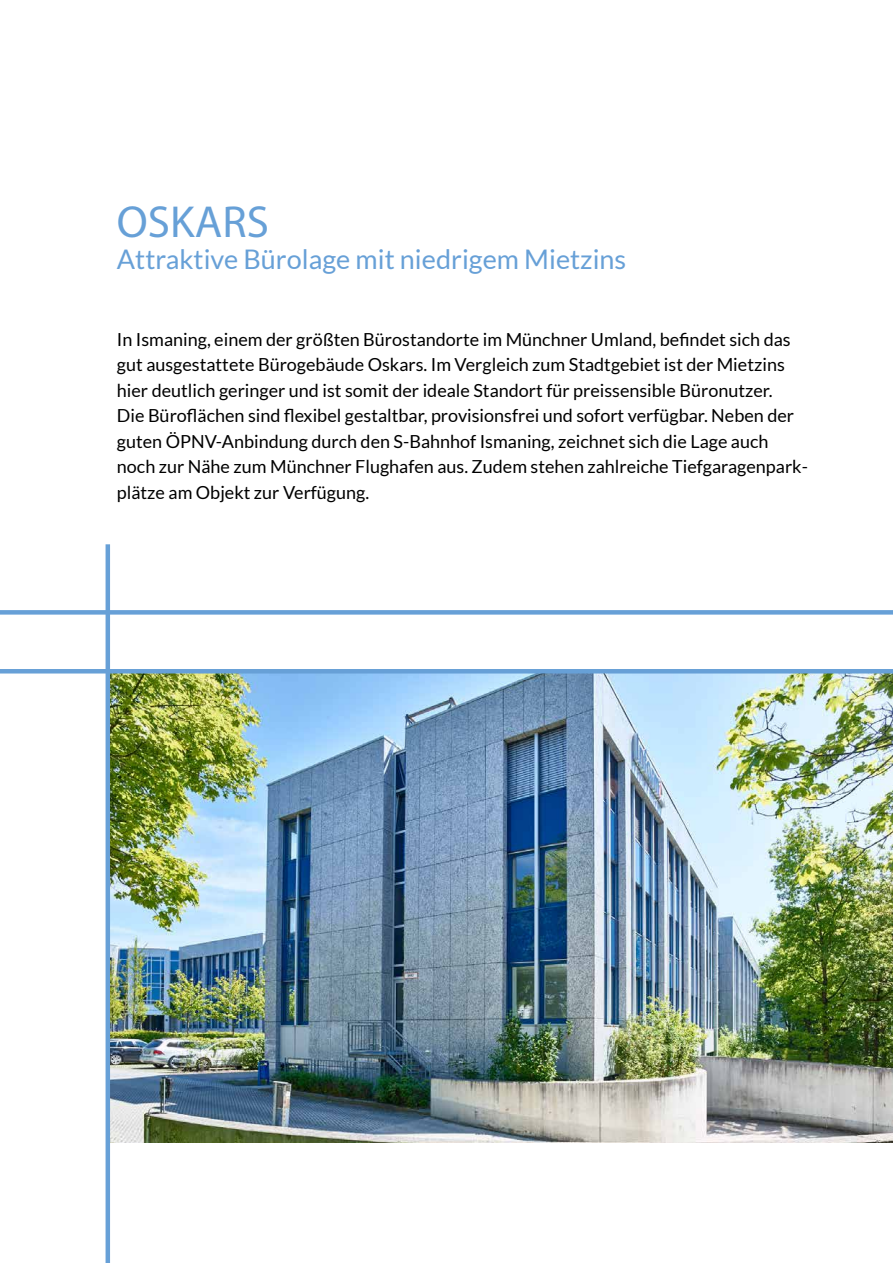
<style>
.page{position:relative;width:893px;height:1263px;background:#fff}
.page>*{position:absolute;margin:0;border:0;box-sizing:border-box;transform-origin:0 0}
.t1{font:45px "Myriad Pro";color:#67a0d7}
.t2{font:27px "Lato";color:#67a0d7}
.t3{font:18px/25.5px "Lato";color:#000}
</style>
<div class="page">
<img style="left:110px;top:673px;width:783px;height:469px">
<div style="left:0;top:610px;width:893px;height:5px;background:#67a0d7"></div>
<hr style="left:106px;top:544px;width:4px;height:719px;background:#67a0d7">
<hr style="left:0;top:669px;width:893px;height:4px;background:#67a0d7">
<h1 class="t1" style="left:117px;top:194px;width:153px">OSKARS</h1>
<h2 class="t2" style="left:117px;top:244px;width:511px">Attraktive Bürolage mit niedrigem Mietzins</h2>
<p class="t3" style="left:117px;top:326px;width:692px">In Ismaning, einem der größten Bürostandorte im Münchner Umland, befindet sich das gut ausgestattete Bürogebäude Oskars. Im Vergleich zum Stadtgebiet ist der Mietzins hier deutlich geringer und ist somit der ideale Standort für preissensible Büronutzer.<br>Die Büroflächen sind flexibel gestaltbar, provisionsfrei und sofort verfügbar. Neben der guten ÖPNV-Anbindung durch den S-Bahnhof Ismaning, zeichnet sich die Lage auch noch zur Nähe zum Münchner Flughafen aus. Zudem stehen zahlreiche Tiefgaragenpark&shy;plätze am Objekt zur Verfügung.</p>
</div>
